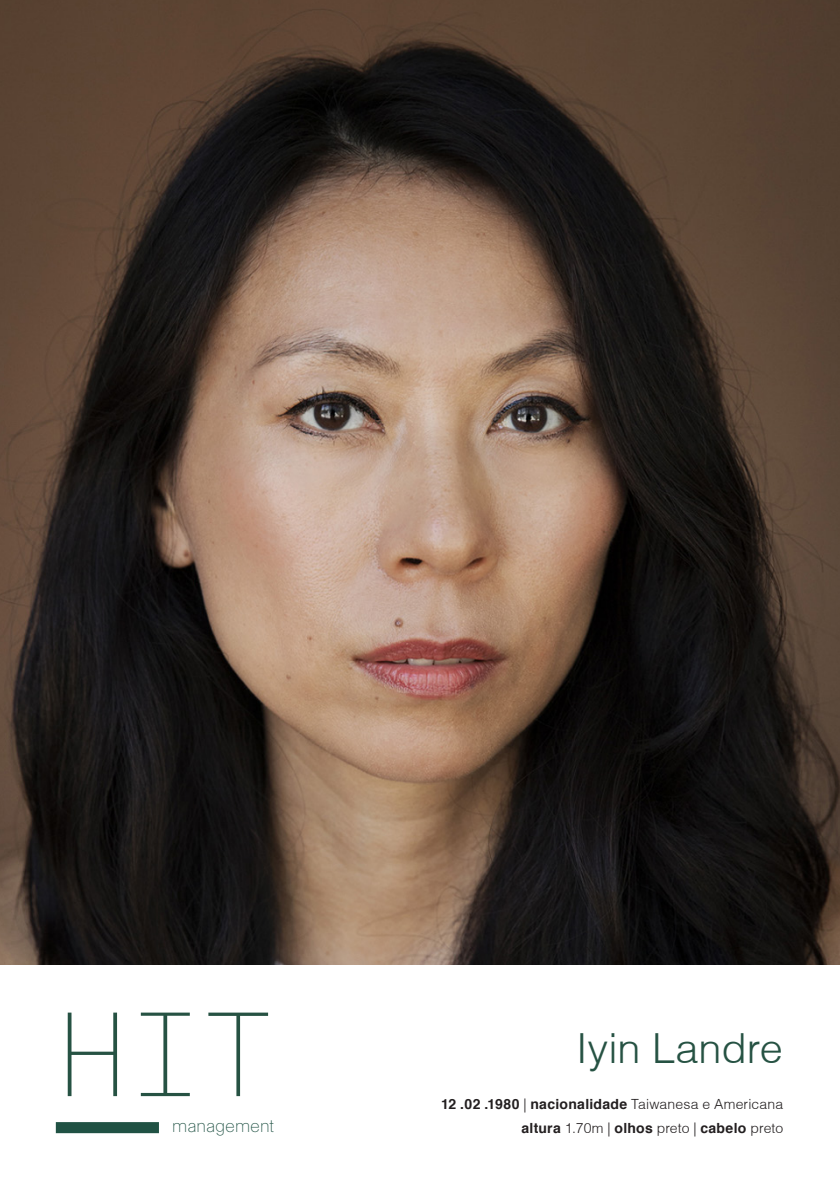
<style>
.page{position:relative;width:840px;height:1191px;background:#fff}
.page>*{position:absolute;margin:0;border:0;box-sizing:border-box;transform-origin:0 0}
.t1{font:200 117.6px "GT America Mono";color:#265243}
.t2{font:300 41.4px "Helvetica";color:#265243}
.t3{font:100 18px "Basel";color:#205244}
.t4{font:700 14px "Helvetica";letter-spacing:.02em;color:#231f20}
.s1{font-weight:300}
</style>
<div class="page">
<div style="left:56px;top:1122px;width:103px;height:11px;background:#205244"></div>
<img style="left:0;top:0;width:839px;height:964px">
<p class="t1" style="left:56px;top:988px;width:220px">HIT</p>
<p class="t3" style="left:172px;top:1114px;width:103px">management</p>
<p class="t2" style="left:575px;top:1023px;width:208px">Iyin Landre</p>
<p class="t4" style="left:441px;top:1095px;width:343px">12 .02 .1980 <span class="s1">|</span> nacionalidade <span class="s1">Taiwanesa e Americana</span></p>
<p class="t4" style="left:521px;top:1119px;width:263px">altura <span class="s1">1.70m |</span> olhos <span class="s1">preto |</span> cabelo <span class="s1">preto</span></p>
</div>
